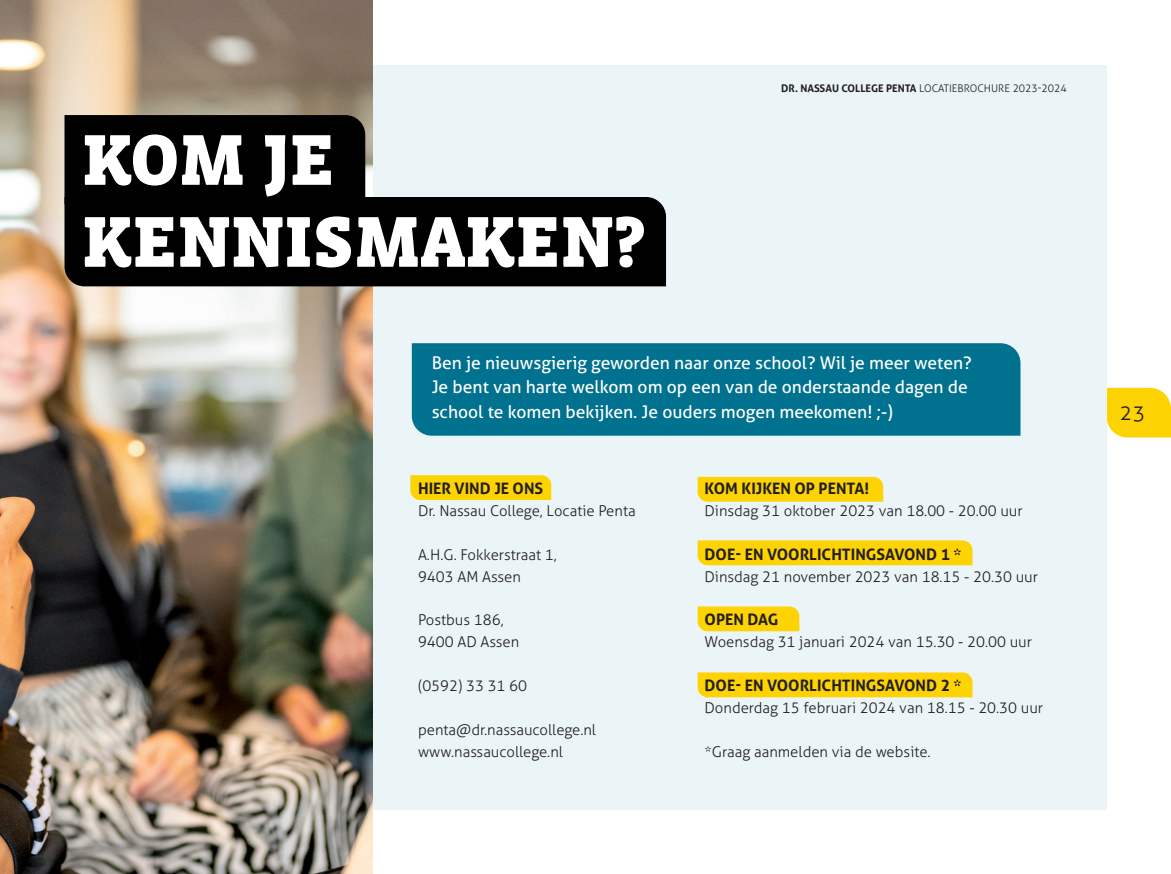
<style>
.page{position:relative;width:1171px;height:874px;background:#fff}
.page>*{position:absolute;margin:0;border:0;box-sizing:border-box;transform-origin:0 0}
.t1{font:900 73.5px "Vista Slab OTCE";color:#fff}
.t2{font:300 21px "Aller";color:#231f20}
.t3{font:17.5px/24.5px "Aller";color:#fff}
.t4{font:700 15.75px "Aller";color:#231f20}
.t5{font:300 14.88px/21.9px "Aller";color:#231f20}
.t6{font:300 10.5px "Aller";color:#231f20}
.s1{font-weight:700}
</style>
<div class="page">
<svg style="left:1106px;top:387px;width:65px;height:50px;background:#fdd619"></svg>
<div style="left:15px;top:64px;width:1091px;height:745px;background:#ebf5f7"></div>
<img style="left:0;top:0;width:372px;height:873px">
<div style="left:412px;top:343px;width:608px;height:92px;background:#00718e"></div>
<div style="left:64px;top:197px;width:602px;height:89px;background:#000"></div>
<div style="left:64px;top:115px;width:301px;height:89px;background:#000"></div>
<div style="left:410px;top:475px;width:141px;height:25px;background:#fed304"></div>
<div style="left:697px;top:476px;width:186px;height:25px;background:#fed304"></div>
<div style="left:697px;top:540px;width:275px;height:25px;background:#fed304"></div>
<div style="left:697px;top:606px;width:102px;height:25px;background:#fed304"></div>
<div style="left:697px;top:672px;width:275px;height:25px;background:#fed304"></div>
<h1 class="t1" style="left:82px;top:118px;width:254px">KOM JE</h1>
<h1 class="t1" style="left:82px;top:200px;width:565px">KENNISMAKEN?</h1>
<p class="t6" style="left:781px;top:82px;width:287px"><span class="s1">DR. NASSAU COLLEGE PENTA</span> LOCATIEBROCHURE 2023-2024</p>
<p class="t3" style="left:432px;top:350px;width:541px">Ben je nieuwsgierig geworden naar onze school? Wil je meer weten?<br>Je bent van harte welkom om op een van de onderstaande dagen de school te komen bekijken. Je ouders mogen meekomen! ;-)</p>
<p class="t4" style="left:418px;top:478px;width:127px">HIER VIND JE ONS</p>
<p class="t5" style="left:418px;top:499px;width:219px">Dr. Nassau College, Locatie Penta</p>
<p class="t5" style="left:418px;top:543px;width:140px">A.H.G. Fokkerstraat 1,<br>9403 AM Assen</p>
<p class="t5" style="left:418px;top:609px;width:103px">Postbus 186,<br>9400 AD Assen</p>
<p class="t5" style="left:418px;top:674px;width:111px">(0592) 33 31 60</p>
<p class="t5" style="left:418px;top:718px;width:180px">penta@dr.nassaucollege.nl www.nassaucollege.nl</p>
<p class="t4" style="left:704px;top:478px;width:166px">KOM KIJKEN OP PENTA!</p>
<p class="t5" style="left:704px;top:499px;width:320px">Dinsdag 31 oktober 2023 van 18.00 - 20.00 uur</p>
<p class="t4" style="left:704px;top:544px;width:258px">DOE- EN VOORLICHTINGSAVOND 1 *</p>
<p class="t5" style="left:704px;top:565px;width:335px">Dinsdag 21 november 2023 van 18.15 - 20.30 uur</p>
<p class="t4" style="left:704px;top:609px;width:75px">OPEN DAG</p>
<p class="t5" style="left:704px;top:630px;width:329px">Woensdag 31 januari 2024 van 15.30 - 20.00 uur</p>
<p class="t4" style="left:704px;top:675px;width:258px">DOE- EN VOORLICHTINGSAVOND 2 *</p>
<p class="t5" style="left:704px;top:696px;width:340px">Donderdag 15 februari 2024 van 18.15 - 20.30 uur</p>
<p class="t5" style="left:704px;top:740px;width:227px">*Graag aanmelden via de website.</p>
<h2 class="t2" style="left:1119px;top:399px;width:27px">23</h2>
</div>
